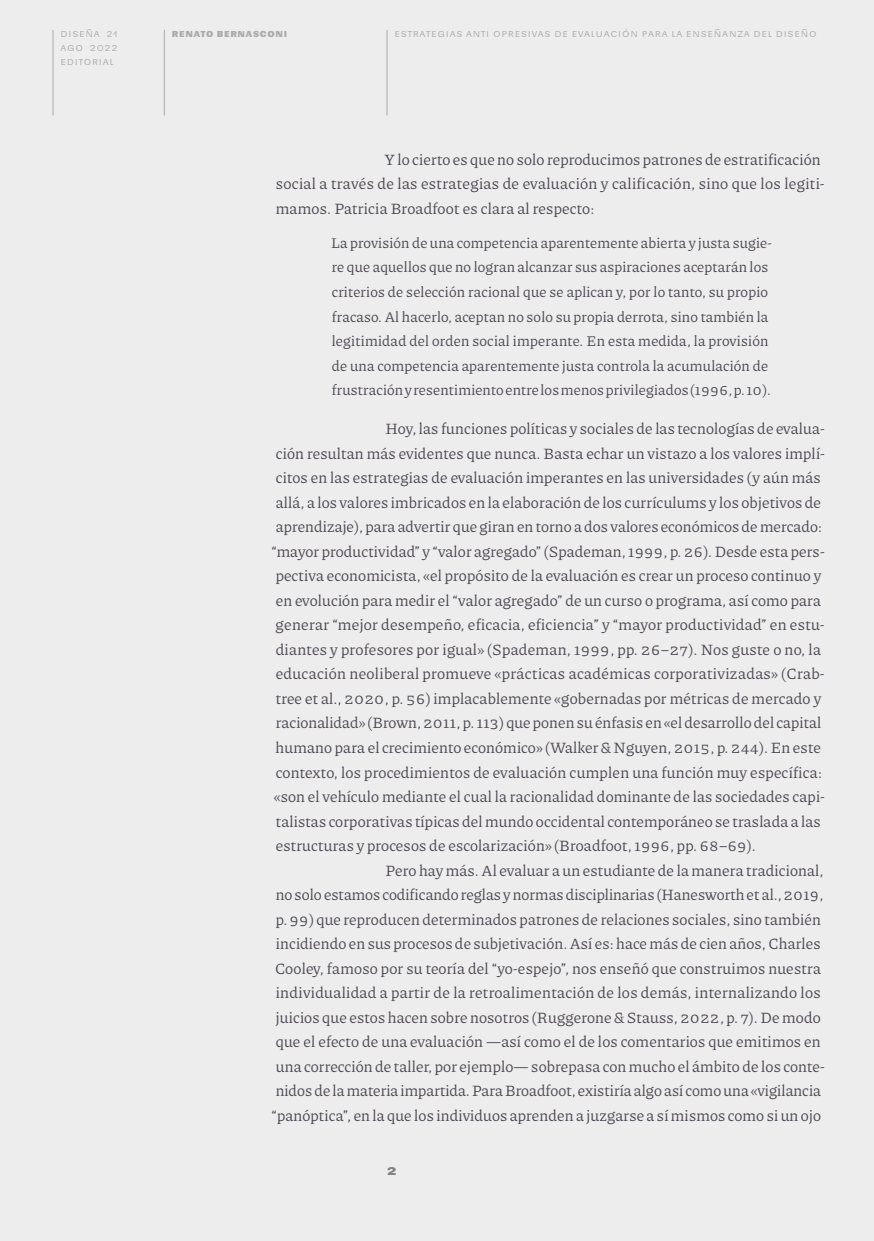
<style>
.page{position:relative;width:874px;height:1241px;background:#fff}
.page>*{position:absolute;margin:0;border:0;box-sizing:border-box;transform-origin:0 0}
.Texto_con_sangría{font:15.75px/24.5px "Piazzolla";letter-spacing:.01em;color:#4c4651}
.cita{font:14.88px/24.5px "Piazzolla";letter-spacing:.01em;color:#4c4651}
.t1{font:700 14px "Sudamerican Grotesk";color:#828282}
.t2{font:10.5px/14px "Sudamerican Grotesk";letter-spacing:.07em;color:#ababab}
.t3{font:700 10.5px "Sudamerican Grotesk";letter-spacing:.07em;color:#ababab}
</style>
<div class="page">
<div style="left:0;top:0;width:873px;height:1240px;background:#ededed"></div>
<hr style="left:52px;top:30px;width:1px;height:85px;background:#ababab">
<hr style="left:164px;top:30px;width:1px;height:85px;background:#ababab">
<hr style="left:386px;top:30px;width:1px;height:85px;background:#ababab">
<p class="t2" style="left:60px;top:26px;width:59px">Diseña 21</p>
<p class="t3" style="left:172px;top:24px;width:117px">Renato Bernasconi</p>
<p class="t2" style="left:394px;top:26px;width:423px">Estrategias anti opresivas de evaluación para la e nse ñanza de l dise ño</p>
<p class="t2" style="left:60px;top:40px;width:58px">ago 2022 ed itorial</p>
<p class="Texto_con_sangría" style="left:275px;top:146px;width:550px;text-indent:109px">Y lo cierto es que no solo reproducimos patrones de estratificación social a través de las estrategias de evaluación y calificación, sino que los legiti&shy;mamos. Patricia Broadfoot es clara al respecto:</p>
<p class="cita" style="left:331px;top:230px;width:442px">La provisión de una competencia aparentemente abierta y justa sugie&shy;re que aquellos que no logran alcanzar sus aspiraciones aceptarán los criterios de selección racional que se aplican y, por lo tanto, su propio fracaso. Al hacerlo, aceptan no solo su propia derrota, sino también la legitimidad del orden social imperante. En esta medida, la provisión de una competencia aparentemente justa controla la acumulación de frustración y resentimiento entre los menos privilegiados (1996, p. 10).</p>
<p class="Texto_con_sangría" style="left:271px;top:416px;width:554px;text-indent:114px">Hoy, las funciones políticas y sociales de las tecnologías de evalua&shy;ción resultan más evidentes que nunca. Basta echar un vistazo a los valores implí&shy;citos en las estrategias de evaluación imperantes en las universidades (y aún más allá, a los valores imbricados en la elaboración de los currículums y los objetivos de aprendizaje), para advertir que giran en torno a dos valores económicos de mercado: “mayor productividad” y “valor agregado” (Spademan, 1999, p. 26). Desde esta pers&shy;pectiva economicista, «el propósito de la evaluación es crear un proceso continuo y en evolución para medir el “valor agregado” de un curso o programa, así como para generar “mejor desempeño, eficacia, eficiencia” y “mayor productividad” en estu&shy;diantes y profesores por igual» (Spademan, 1999, pp. 26–27). Nos guste o no, la educación neoliberal promueve «prácticas académicas corporativizadas» (Crab&shy;tree et al., 2020, p. 56) implacablemente «gobernadas por métricas de mercado y racionalidad» (Brown, 2011, p. 113) que ponen su énfasis en «el desarrollo del capital humano para el crecimiento económico» (Walker &amp; Nguyen, 2015, p. 244). En este contexto, los procedimientos de evaluación cumplen una función muy específica: «son el vehículo mediante el cual la racionalidad dominante de las sociedades capi&shy;talistas corporativas típicas del mundo occidental contemporáneo se traslada a las estructuras y procesos de escolarización» (Broadfoot, 1996, pp. 68–69).</p>
<p class="Texto_con_sangría" style="left:271px;top:857px;width:554px;text-indent:114px">Pero hay más. Al evaluar a un estudiante de la manera tradicional, no solo estamos codificando reglas y normas disciplinarias (Hanesworth et al., 2019, p. 99) que reproducen determinados patrones de relaciones sociales, sino también incidiendo en sus procesos de subjetivación. Así es: hace más de cien años, Charles Cooley, famoso por su teoría del “yo-espejo”, nos enseñó que construimos nuestra individualidad a partir de la retroalimentación de los demás, internalizando los juicios que estos hacen sobre nosotros (Ruggerone &amp; Stauss, 2022, p. 7). De modo que el efecto de una evaluación —así como el de los comentarios que emitimos en una corrección de taller, por ejemplo— sobrepasa con mucho el ámbito de los conte&shy;nidos de la materia impartida. Para Broadfoot, existiría algo así como una «vigilancia “panóptica”, en la que los individuos aprenden a juzgarse a sí mismos como si un ojo</p>
<p class="t1" style="left:386px;top:1158px;width:12px">2</p>
</div>
